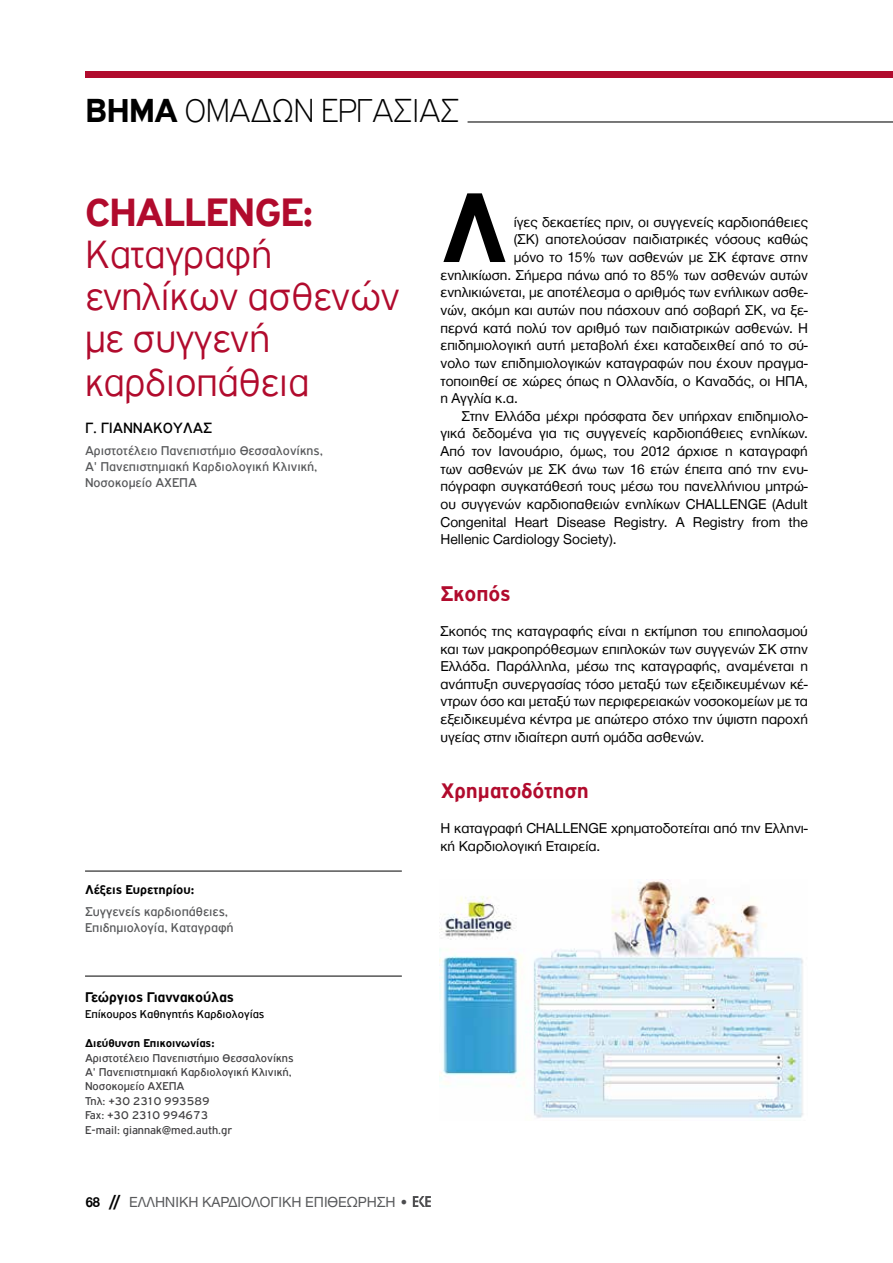
<style>
.page{position:relative;width:893px;height:1263px;background:#fff}
.page>*{position:absolute;margin:0;border:0;box-sizing:border-box;transform-origin:0 0}
.t1{font:700 105.45px "PF Highway Gothic";color:#000}
.t2{font:300 42px/42.5px "PF Highway Gothic";letter-spacing:-.01em;color:#b10b2d}
.t3{font:700 42px "PF Highway Gothic";letter-spacing:-.02em;color:#b10b2d}
.t4{font:100 35.25px "PF Highway Gothic";letter-spacing:-.01em;color:#000}
.t5{font:700 22.5px "PF Highway Gothic";letter-spacing:-.005em;color:#b10b2d}
.t6{font:15.75px "PF Highway Gothic";color:#000}
.t7{font:15px "Helvetica Neue Greek";color:#58595b}
.t8{font:700 15px "PF Highway Gothic";letter-spacing:-.005em;color:#000}
.t9{font:14.7px/17.7px "Helvetica Neue Greek";color:#000;text-align:justify}
.t10{font:13.5px/16.2px "PF Highway Gothic";color:#58595b}
.t11{font:700 13.5px "PF Highway Gothic";color:#000}
.t12{font:12px/14.4px "PF Highway Gothic";color:#414042}
.t13{font:12px "PF Highway Gothic";color:#000}
.t14{font:700 12px "PF Highway Gothic";color:#000}
.s1{font-weight:700}
.s2{font-weight:700;color:#000}
.s3{font-family:"Futura TGR";font-weight:700;font-size:16.5px;color:#000}
.s4{color:#4d4d4f}
</style>
<div class="page">
<svg style="left:413px;top:1196px;width:18px;height:11px"></svg>
<hr style="left:85px;top:871px;width:317px;height:1px;background:#000">
<hr style="left:85px;top:976px;width:317px;height:1px;background:#000">
<div style="left:85px;top:72px;width:808px;height:6px;background:#b10b2d"></div>
<hr style="left:468px;top:121px;width:425px;height:1px;background:#000">
<img style="left:439px;top:880px;width:364px;height:238px">
<h3 class="t4" style="left:85px;top:93px;width:376px"><span class="s1">ΒΗΜΑ</span> ΟΜΑΔΩΝ ΕΡΓΑΣΙΑΣ</h3>
<h2 class="t3" style="left:85px;top:190px;width:230px">CHALLENGE:</h2>
<h2 class="t2" style="left:85px;top:233px;width:316px">Καταγραφή ενηλίκων ασθενών με συγγενή καρδιοπάθεια</h2>
<p class="t6" style="left:85px;top:419px;width:39px">Γ. Γιαννακ</p>
<p class="t6" style="left:163px;top:419px;width:41px">ούλας</p>
<p class="t10" style="left:85px;top:442px;width:239px">Αριστοτέλειο Πανεπιστήμιο Θεσσαλονίκης,<br>Α' Πανεπιστημιακή Καρδιολογική Κλινική,<br>Νοσοκομείο ΑΧΕΠΑ</p>
<p class="t11" style="left:85px;top:882px;width:111px">Λέξεις Ευρετηρίου:</p>
<p class="t10" style="left:85px;top:903px;width:150px">Συγγενείς καρδιοπάθειες,<br>Επιδημιολογία, Καταγραφή</p>
<p class="t8" style="left:85px;top:989px;width:150px">Γεώργιος Γιαννακούλας</p>
<p class="t13" style="left:85px;top:1008px;width:181px">Επίκουρος Καθηγητής Καρδιολογίας</p>
<p class="t14" style="left:85px;top:1037px;width:131px">Διεύθυνση Επικοινωνίας:</p>
<p class="t12" style="left:85px;top:1050px;width:210px">Αριστοτέλειο Πανεπιστήμιο Θεσσαλονίκης<br>Α' Πανεπιστημιακή Καρδιολογική Κλινική,<br>Νοσοκομείο ΑΧΕΠΑ<br>Τηλ: +30 2310 993589<br>Fax: +30 2310 994673<br>E-mail: giannak@med.auth.gr</p>
<p class="t7" style="left:86px;top:1194px;width:324px"><span class="s2">68</span> <span class="s3">//</span> EΛΛΗΝΙΚΗ ΚΑΡΔΙΟΛΟΓΙΚΗ ΕΠΙΘΕΩΡΗΣΗ <span class="s4">•</span></p>
<h1 class="t1" style="left:440px;top:170px;width:69px">Λ</h1>
<p class="t9" style="left:514px;top:213px;width:296px">ίγες δεκαετίες πριν, οι συγγενείς καρδιοπάθειες</p>
<p class="t9" style="left:514px;top:231px;width:296px">(ΣΚ) αποτελούσαν παιδιατρικές νόσους καθώς</p>
<p class="t9" style="left:514px;top:248px;width:296px">μόνο το 15% των ασθενών με ΣΚ έφτανε στην</p>
<p class="t9" style="left:440px;top:266px;width:369px">ενηλικίωση. Σήμερα πάνω από το 85% των ασθενών αυτών</p>
<p class="t9" style="left:440px;top:284px;width:369px">ενηλικιώνεται, με αποτέλεσμα ο αριθμός των ενήλικων ασθε-</p>
<p class="t9" style="left:440px;top:301px;width:369px">νών, ακόμη και αυτών που πάσχουν από σοβαρή ΣΚ, να ξε-</p>
<p class="t9" style="left:440px;top:319px;width:369px">περνά κατά πολύ τον αριθμό των παιδιατρικών ασθενών. Η</p>
<p class="t9" style="left:440px;top:336px;width:369px">επιδημιολογική αυτή μεταβολή έχει καταδειχθεί από το σύ-</p>
<p class="t9" style="left:440px;top:354px;width:369px">νολο των επιδημιολογικών καταγραφών που έχουν πραγμα-</p>
<p class="t9" style="left:440px;top:372px;width:369px">τοποιηθεί σε χώρες όπως η Ολλανδία, ο Καναδάς, οι ΗΠΑ,</p>
<p class="t9" style="left:440px;top:389px;width:79px">η Αγγλία κ.α.</p>
<p class="t9" style="left:462px;top:407px;width:348px">Στην Ελλάδα μέχρι πρόσφατα δεν υπήρχαν επιδημιολο-</p>
<p class="t9" style="left:440px;top:425px;width:369px">γικά δεδομένα για τις συγγενείς καρδιοπάθειες ενηλίκων.</p>
<p class="t9" style="left:440px;top:442px;width:369px">Από τον Ιανουάριο, όμως, του 2012 άρχισε η καταγραφή</p>
<p class="t9" style="left:440px;top:460px;width:369px">των ασθενών με ΣΚ άνω των 16 ετών έπειτα από την ενυ-</p>
<p class="t9" style="left:440px;top:478px;width:369px">πόγραφη συγκατάθεσή τους μέσω του πανελλήνιου μητρώ-</p>
<p class="t9" style="left:440px;top:495px;width:369px">ου συγγενών καρδιοπαθειών ενηλίκων CHALLENGE (Adult</p>
<p class="t9" style="left:440px;top:513px;width:369px">Congenital Heart Disease Registry. A Registry from the</p>
<p class="t9" style="left:440px;top:531px;width:178px">Hellenic Cardiology Society).</p>
<h3 class="t5" style="left:440px;top:581px;width:72px">Σκοπός</h3>
<p class="t9" style="left:440px;top:622px;width:369px">Σκοπός της καταγραφής είναι η εκτίμηση του επιπολασμού και των μακροπρόθεσμων επιπλοκών των συγγενών ΣΚ στην Ελλάδα. Παράλληλα, μέσω της καταγραφής, αναμένεται η ανάπτυξη συνεργασίας τόσο μεταξύ των εξειδικευμένων κέ&shy;ντρων όσο και μεταξύ των περιφερειακών νοσοκομείων με τα εξειδικευμένα κέντρα με απώτερο στόχο την ύψιστη παροχή υγείας στην ιδιαίτερη αυτή ομάδα ασθενών.</p>
<h3 class="t5" style="left:440px;top:778px;width:150px">Χρηματοδότηση</h3>
<p class="t9" style="left:440px;top:819px;width:369px">Η καταγραφή CHALLENGE χρηματοδοτείται από την Ελληνι&shy;κή Καρδιολογική Εταιρεία.</p>
</div>
